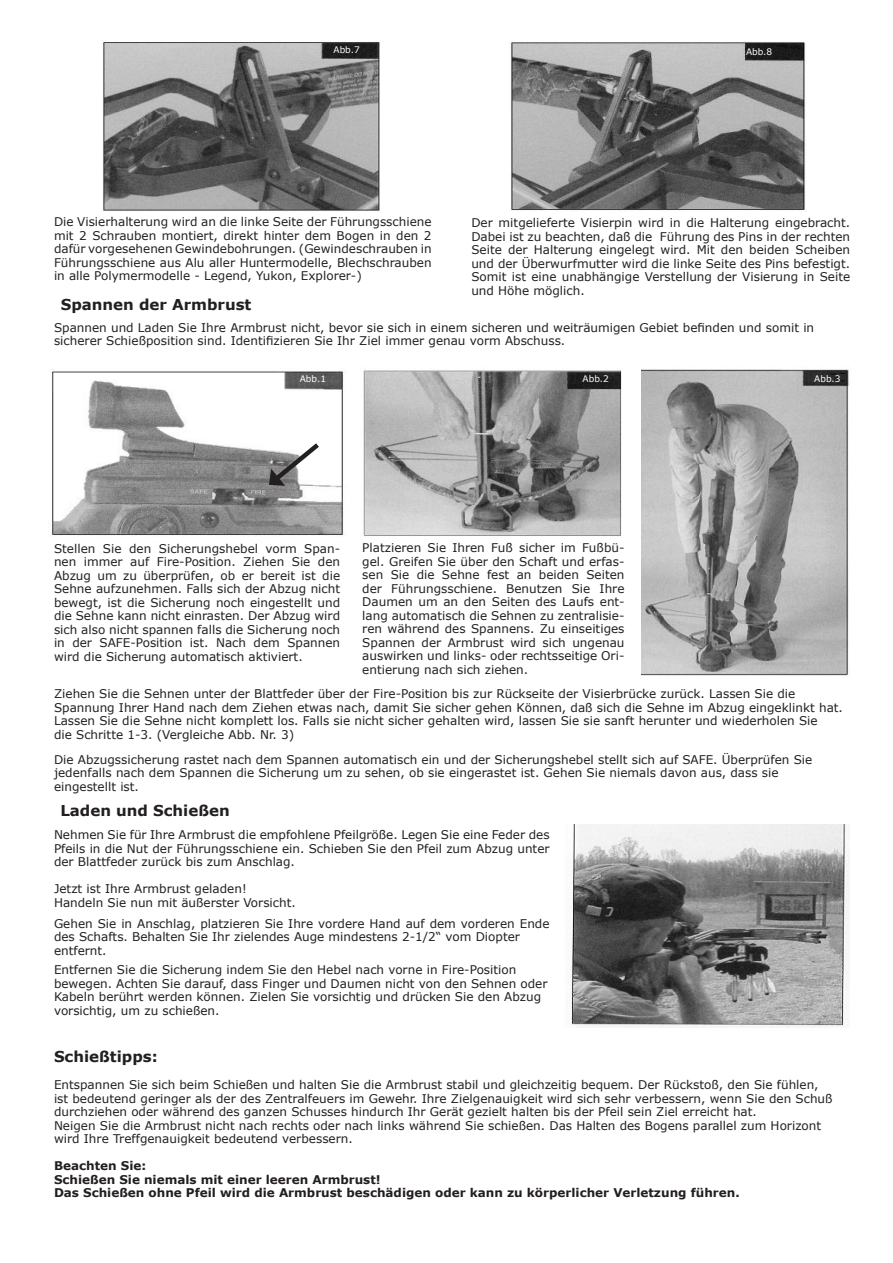
<style>
.page{position:relative;width:893px;height:1263px;background:#fff}
.page>*{position:absolute;margin:0;border:0;box-sizing:border-box;transform-origin:0 0}
.t1{font:700 15px "Verdana";color:#231f20}
.t2{font:12px/13.5px "Verdana";color:#231f20}
.t3{font:700 12px "Verdana";color:#231f20}
.t4{font:9px "Verdana";color:#fff}
</style>
<div class="page">
<img style="left:511px;top:42px;width:295px;height:168px">
<img style="left:103px;top:42px;width:277px;height:169px">
<img style="left:52px;top:371px;width:292px;height:164px">
<img style="left:363px;top:370px;width:259px;height:166px">
<img style="left:641px;top:369px;width:208px;height:307px">
<img style="left:570px;top:825px;width:279px;height:202px">
<svg style="left:269px;top:439px;width:55px;height:47px"></svg>
<p class="t4" style="left:334px;top:44px;width:28px">Abb.7</p>
<p class="t4" style="left:746px;top:46px;width:28px">Abb.8</p>
<p class="t2" style="left:54px;top:215px;width:379px;text-align:justify">Die Visierhalterung wird an die linke Seite der Führungsschiene mit 2 Schrauben montiert, direkt hinter dem Bogen in den 2 dafür vorgesehenen Gewindebohrungen. (Gewindeschrauben in Führungsschiene aus Alu aller Huntermodelle, Blechschrauben in alle Polymermodelle - Legend, Yukon, Explorer-)</p>
<p class="t2" style="left:471px;top:216px;width:380px;text-align:justify">Der mitgelieferte Visierpin wird in die Halterung eingebracht.<br>Dabei ist zu beachten, daß die Führung des Pins in der rechten Seite der Halterung eingelegt wird. Mit den beiden Scheiben und der Überwurfmutter wird die linke Seite des Pins befestigt.<br>Somit ist eine unabhängige Verstellung der Visierung in Seite und Höhe möglich.</p>
<p class="t1" style="left:61px;top:295px;width:192px">Spannen der Armbrust</p>
<p class="t2" style="left:54px;top:320px;width:762px">Spannen und Laden Sie Ihre Armbrust nicht, bevor sie sich in einem sicheren und weiträumigen Gebiet befinden und somit in sicherer Schießposition sind. Identifizieren Sie Ihr Ziel immer genau vorm Abschuss.</p>
<p class="t4" style="left:300px;top:372px;width:28px">Abb.1</p>
<p class="t4" style="left:583px;top:372px;width:28px">Abb.2</p>
<p class="t4" style="left:814px;top:372px;width:28px">Abb.3</p>
<p class="t2" style="left:54px;top:541px;width:288px;text-align:justify">Stellen Sie den Sicherungshebel vorm Span&shy;nen immer auf Fire-Position. Ziehen Sie den Abzug um zu überprüfen, ob er bereit ist die Sehne aufzunehmen. Falls sich der Abzug nicht bewegt, ist die Sicherung noch eingestellt und die Sehne kann nicht einrasten. Der Abzug wird sich also nicht spannen falls die Sicherung noch in der SAFE-Position ist. Nach dem Spannen wird die Sicherung automatisch aktiviert.</p>
<p class="t2" style="left:362px;top:541px;width:264px;text-align:justify">Platzieren Sie Ihren Fuß sicher im Fußbü&shy;gel. Greifen Sie über den Schaft und erfas&shy;sen Sie die Sehne fest an beiden Seiten der Führungsschiene. Benutzen Sie Ihre Daumen um an den Seiten des Laufs ent&shy;lang automatisch die Sehnen zu zentralisie&shy;ren während des Spannens. Zu einseitiges Spannen der Armbrust wird sich ungenau auswirken und links- oder rechtsseitige Ori&shy;entierung nach sich ziehen.</p>
<p class="t2" style="left:54px;top:686px;width:790px">Ziehen Sie die Sehnen unter der Blattfeder über der Fire-Position bis zur Rückseite der Visierbrücke zurück. Lassen Sie die<br>Spannung Ihrer Hand nach dem Ziehen etwas nach, damit Sie sicher gehen Können, daß sich die Sehne im Abzug eingeklinkt hat.</p>
<p class="t2" style="left:54px;top:713px;width:765px">Lassen Sie die Sehne nicht komplett los. Falls sie nicht sicher gehalten wird, lassen Sie sie sanft herunter und wiederholen Sie die Schritte 1-3. (Vergleiche Abb. Nr. 3)</p>
<p class="t2" style="left:54px;top:752px;width:760px">Die Abzugssicherung rastet nach dem Spannen automatisch ein und der Sicherungshebel stellt sich auf SAFE. Überprüfen Sie jedenfalls nach dem Spannen die Sicherung um zu sehen, ob sie eingerastet ist. Gehen Sie niemals davon aus, dass sie eingestellt ist.</p>
<p class="t1" style="left:60px;top:801px;width:171px">Laden und Schießen</p>
<p class="t2" style="left:54px;top:827px;width:497px;text-align:justify">Nehmen Sie für Ihre Armbrust die empfohlene Pfeilgröße. Legen Sie eine Feder des Pfeils in die Nut der Führungsschiene ein. Schieben Sie den Pfeil zum Abzug unter der Blattfeder zurück bis zum Anschlag.</p>
<p class="t2" style="left:54px;top:881px;width:194px">Jetzt ist Ihre Armbrust geladen!</p>
<p class="t2" style="left:54px;top:895px;width:243px">Handeln Sie nun mit äußerster Vorsicht.</p>
<p class="t2" style="left:54px;top:916px;width:497px">Gehen Sie in Anschlag, platzieren Sie Ihre vordere Hand auf dem vorderen Ende des Schafts. Behalten Sie Ihr zielendes Auge mindestens 2-1/2“ vom Diopter</p>
<p class="t2" style="left:54px;top:943px;width:54px">entfernt.</p>
<p class="t2" style="left:54px;top:963px;width:495px">Entfernen Sie die Sicherung indem Sie den Hebel nach vorne in Fire-Position bewegen. Achten Sie darauf, dass Finger und Daumen nicht von den Sehnen oder Kabeln berührt werden können. Zielen Sie vorsichtig und drücken Sie den Abzug vorsichtig, um zu schießen.</p>
<p class="t1" style="left:54px;top:1047px;width:105px">Schießtipps:</p>
<p class="t2" style="left:54px;top:1078px;width:780px">Entspannen Sie sich beim Schießen und halten Sie die Armbrust stabil und gleichzeitig bequem. Der Rückstoß, den Sie fühlen, ist bedeutend geringer als der des Zentralfeuers im Gewehr. Ihre Zielgenauigkeit wird sich sehr verbessern, wenn Sie den Schuß durchziehen oder während des ganzen Schusses hindurch Ihr Gerät gezielt halten bis der Pfeil sein Ziel erreicht hat.</p>
<p class="t2" style="left:54px;top:1118px;width:769px">Neigen Sie die Armbrust nicht nach rechts oder nach links während Sie schießen. Das Halten des Bogens parallel zum Horizont wird Ihre Treffgenauigkeit bedeutend verbessern.</p>
<p class="t3" style="left:54px;top:1158px;width:94px">Beachten Sie:</p>
<p class="t3" style="left:54px;top:1171px;width:328px">Schießen Sie niemals mit einer leeren Armbrust!</p>
<p class="t3" style="left:54px;top:1185px;width:687px">Das Schießen ohne Pfeil wird die Armbrust beschädigen oder kann zu körperlicher Verletzung führen.</p>
</div>
